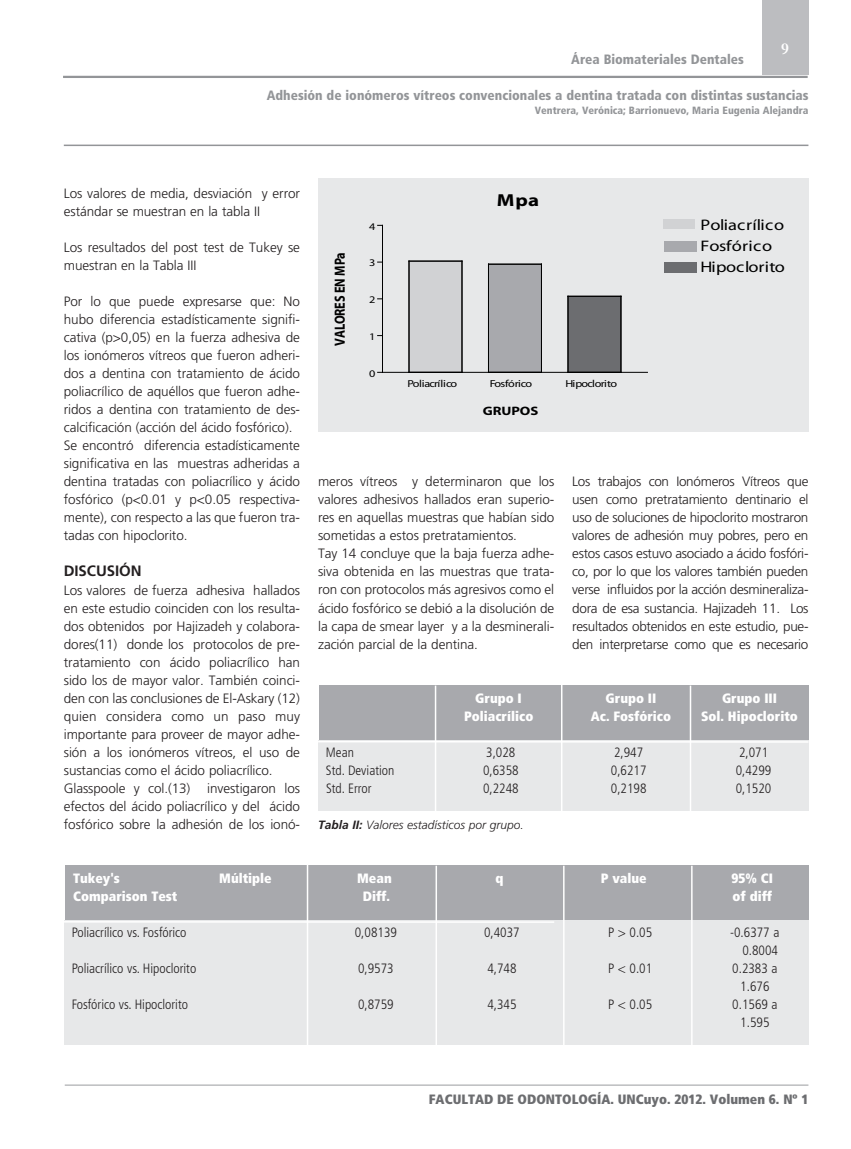
<style>
.page{position:relative;width:851px;height:1149px;background:#fff}
.page>*{position:absolute;margin:0;border:0;box-sizing:border-box;transform-origin:0 0}
.t1{font:700 17.4px "Myriad";color:#000;scale:1.2 1}
.t2{font:700 16.5px "Garamond";color:#fff}
.t3{font:15.3px/21.1px "Myriad";color:#000;scale:1.2 1}
.t4{font:700 15px "Frutiger";letter-spacing:-.005em;color:#231f20}
.t5{font:700 14.7px "Myriad";letter-spacing:-.015em;color:#000;scale:.83 1}
.t6{font:300 13.5px/18px "Frutiger";letter-spacing:-.005em;color:#231f20}
.t7{font:300 condensed 13.5px/18px "Frutiger 47";color:#231f20;text-align:center}
.t8{font:13.5px "Frutiger 87 Cond Extra Blk";color:#fff}
.t9{font:900 condensed 13.5px "Frutiger 77";color:#939598}
.t10{font:13.5px "Frutiger 87 Cond Extra Blk";color:#6c6d70}
.t11{font:700 12.3px "Myriad";color:#000;scale:1.2 1}
.t12{font:italic 300 12px "Frutiger";color:#231f20}
.t13{font:900 condensed 10.5px "Frutiger 77";color:#939598}
.t14{font:10.2px "Myriad";letter-spacing:-.055em;color:#000;scale:1.2 1}
.s1{font-weight:700}
</style>
<div class="page">
<div style="left:761px;top:0;width:47px;height:75px;background:#bcbdc0"></div>
<hr style="left:65px;top:1084px;width:743px;height:1px;background:#bcbdc0">
<hr style="left:63px;top:76px;width:744px;height:2px;background:#939598">
<hr style="left:64px;top:144px;width:744px;height:2px;background:#939598">
<div style="left:318px;top:178px;width:490px;height:254px;background:#e7e8e9"></div>
<div style="left:568px;top:296px;width:53px;height:76px;background:#6c6d70"></div>
<hr style="left:567px;top:296px;width:1px;height:76px;background:#000">
<hr style="left:568px;top:296px;width:53px;height:1px;background:#000">
<hr style="left:620px;top:296px;width:1px;height:76px;background:#000">
<div style="left:488px;top:264px;width:53px;height:108px;background:#a8a9ad"></div>
<hr style="left:488px;top:264px;width:1px;height:108px;background:#000">
<hr style="left:488px;top:264px;width:53px;height:1px;background:#000">
<hr style="left:541px;top:264px;width:1px;height:108px;background:#000">
<div style="left:409px;top:261px;width:53px;height:111px;background:#d1d2d4"></div>
<hr style="left:408px;top:261px;width:1px;height:111px;background:#000">
<hr style="left:409px;top:261px;width:53px;height:1px;background:#000">
<hr style="left:461px;top:261px;width:1px;height:111px;background:#000">
<hr style="left:382px;top:372px;width:265px;height:1px;background:#000">
<hr style="left:382px;top:225px;width:1px;height:147px;background:#000">
<div style="left:663px;top:220px;width:32px;height:9px;background:#d1d2d4"></div>
<div style="left:663px;top:241px;width:33px;height:10px;background:#a8a9ad"></div>
<div style="left:663px;top:262px;width:33px;height:10px;background:#6c6d70"></div>
<div style="left:318px;top:740px;width:490px;height:70px;background:#e7e8e9"></div>
<div style="left:319px;top:685px;width:489px;height:54px;background:#a8a9ad"></div>
<hr style="left:435px;top:685px;width:1px;height:126px;background:#fff">
<hr style="left:689px;top:685px;width:2px;height:126px;background:#fff">
<hr style="left:561px;top:684px;width:1px;height:128px;background:#fff">
<hr style="left:318px;top:740px;width:490px;height:2px;background:#fff">
<div style="left:64px;top:920px;width:744px;height:124px;background:#e7e8e9"></div>
<div style="left:65px;top:865px;width:743px;height:54px;background:#a8a9ad"></div>
<hr style="left:691px;top:865px;width:1px;height:184px;background:#fff">
<hr style="left:435px;top:865px;width:2px;height:180px;background:#fff">
<hr style="left:563px;top:865px;width:1px;height:180px;background:#fff">
<hr style="left:307px;top:864px;width:1px;height:182px;background:#fff">
<hr style="left:64px;top:920px;width:490px;height:2px;background:#fff">
<p class="t2" style="left:781px;top:39px;width:9px">9</p>
<p class="t9" style="left:571px;top:51px;width:174px">Área Biomateriales Dentales</p>
<p class="t9" style="left:267px;top:87px;width:543px">Adhesión de ionómeros vítreos convencionales a dentina tratada con distintas sustancias</p>
<p class="t13" style="left:534px;top:104px;width:275px">Ventrera, Verónica; Barrionuevo, Maria Eugenia Alejandra</p>
<p class="t6" style="left:64px;top:184px;width:238px">Los valores de media, desviación y error estándar se muestran en la tabla II</p>
<p class="t6" style="left:64px;top:238px;width:238px">Los resultados del post test de Tukey se muestran en la Tabla III</p>
<p class="t6" style="left:64px;top:292px;width:238px">Por lo que puede expresarse que: No hubo diferencia estadísticamente signifi&shy;cativa (p&gt;0,05) en la fuerza adhesiva de los ionómeros vítreos que fueron adheri&shy;dos a dentina con tratamiento de ácido poliacrílico de aquéllos que fueron adhe&shy;ridos a dentina con tratamiento de des&shy;calcificación (acción del ácido fosfórico).<br>Se encontró diferencia estadísticamente significativa en las muestras adheridas a dentina tratadas con poliacrílico y ácido fosfórico (p&lt;0.01 y p&lt;0.05 respectiva&shy;mente), con respecto a las que fueron tra&shy;tadas con hipoclorito.</p>
<p class="t4" style="left:64px;top:565px;width:79px">DISCUSIÓN</p>
<p class="t6" style="left:64px;top:580px;width:238px">Los valores de fuerza adhesiva hallados en este estudio coinciden con los resulta&shy;dos obtenidos por Hajizadeh y colabora&shy;dores(11) donde los protocolos de pre&shy;tratamiento con ácido poliacrílico han sido los de mayor valor. También coinci&shy;den con las conclusiones de El-Askary (12) quien considera como un paso muy importante para proveer de mayor adhe&shy;sión a los ionómeros vítreos, el uso de sustancias como el ácido poliacrílico.<br>Glasspoole y col.(13) investigaron los efectos del ácido poliacrílico y del ácido fosfórico sobre la adhesión de los ionó-</p>
<p class="t5" style="left:334px;top:346px;width:114px;rotate:-90deg">VALORES EN MPa</p>
<p class="t1" style="left:497px;top:193px;width:37px">Mpa</p>
<p class="t14" style="left:369px;top:222px;width:7px">4</p>
<p class="t3" style="left:700px;top:216px;width:72px">Poliacrílico<br>Fosfórico<br>Hipoclorito</p>
<p class="t14" style="left:369px;top:259px;width:7px">3</p>
<p class="t14" style="left:369px;top:296px;width:7px">2</p>
<p class="t14" style="left:369px;top:332px;width:7px">1</p>
<p class="t14" style="left:369px;top:369px;width:7px">0</p>
<p class="t14" style="left:407px;top:380px;width:43px">Poliacrílico</p>
<p class="t14" style="left:490px;top:380px;width:37px">Fosfórico</p>
<p class="t14" style="left:565px;top:380px;width:44px">Hipoclorito</p>
<p class="t11" style="left:482px;top:406px;width:48px">GRUPOS</p>
<p class="t6" style="left:318px;top:472px;width:238px">meros vítreos y determinaron que los valores adhesivos hallados eran superio&shy;res en aquellas muestras que habían sido sometidas a estos pretratamientos.<br>Tay 14 concluye que la baja fuerza adhe&shy;siva obtenida en las muestras que trata&shy;ron con protocolos más agresivos como el ácido fosfórico se debió a la disolución de la capa de smear layer y a la desminerali&shy;zación parcial de la dentina.</p>
<p class="t6" style="left:572px;top:472px;width:238px;text-align:justify">Los trabajos con Ionómeros Vítreos que usen como pretratamiento dentinario el uso de soluciones de hipoclorito mostraron valores de adhesión muy pobres, pero en estos casos estuvo asociado a ácido fosfóri&shy;co, por lo que los valores también pueden verse influidos por la acción desmineraliza&shy;dora de esa sustancia. Hajizadeh 11. Los resultados obtenidos en este estudio, pue&shy;den interpretarse como que es necesario</p>
<p class="t8" style="left:475px;top:689px;width:48px">Grupo I</p>
<p class="t8" style="left:605px;top:689px;width:52px">Grupo II</p>
<p class="t8" style="left:721px;top:689px;width:57px">Grupo III</p>
<p class="t8" style="left:464px;top:707px;width:71px">Poliacrílico</p>
<p class="t8" style="left:590px;top:707px;width:82px">Ac. Fosfórico</p>
<p class="t8" style="left:701px;top:707px;width:98px">Sol. Hipoclorito</p>
<p class="t7" style="left:326px;top:743px;width:29px">Mean</p>
<p class="t7" style="left:486px;top:743px;width:31px">3,028</p>
<p class="t7" style="left:614px;top:743px;width:31px">2,947</p>
<p class="t7" style="left:738px;top:743px;width:31px">2,071</p>
<p class="t7" style="left:326px;top:761px;width:70px">Std. Deviation</p>
<p class="t7" style="left:483px;top:761px;width:37px">0,6358</p>
<p class="t7" style="left:610px;top:761px;width:37px">0,6217</p>
<p class="t7" style="left:735px;top:761px;width:37px">0,4299</p>
<p class="t7" style="left:326px;top:779px;width:47px">Std. Error</p>
<p class="t7" style="left:483px;top:779px;width:37px">0,2248</p>
<p class="t7" style="left:610px;top:779px;width:37px">0,2198</p>
<p class="t7" style="left:735px;top:779px;width:37px">0,1520</p>
<p class="t12" style="left:318px;top:817px;width:207px"><span class="s1">Tabla II:</span> Valores estadísticos por grupo.</p>
<p class="t8" style="left:73px;top:869px;width:48px">Tukey's</p>
<p class="t8" style="left:219px;top:869px;width:54px">Múltiple</p>
<p class="t8" style="left:357px;top:869px;width:36px">Mean</p>
<p class="t8" style="left:495px;top:869px;width:9px">q</p>
<p class="t8" style="left:600px;top:869px;width:47px">P value</p>
<p class="t8" style="left:731px;top:869px;width:43px">95% CI</p>
<p class="t8" style="left:73px;top:887px;width:106px">Comparison Test</p>
<p class="t8" style="left:363px;top:887px;width:29px">Diff.</p>
<p class="t8" style="left:732px;top:887px;width:41px">of diff</p>
<p class="t7" style="left:72px;top:923px;width:116px">Poliacrílico vs. Fosfórico</p>
<p class="t7" style="left:355px;top:923px;width:44px">0,08139</p>
<p class="t7" style="left:484px;top:923px;width:37px">0,4037</p>
<p class="t7" style="left:608px;top:923px;width:46px">P &gt; 0.05</p>
<p class="t7" style="left:730px;top:923px;width:51px;text-align:right">-0.6377 a<br>0.8004</p>
<p class="t7" style="left:72px;top:959px;width:126px">Poliacrílico vs. Hipoclorito</p>
<p class="t7" style="left:358px;top:959px;width:37px">0,9573</p>
<p class="t7" style="left:487px;top:959px;width:31px">4,748</p>
<p class="t7" style="left:608px;top:959px;width:46px">P &lt; 0.01</p>
<p class="t7" style="left:732px;top:959px;width:47px">0.2383 a<br>1.676</p>
<p class="t7" style="left:72px;top:995px;width:118px">Fosfórico vs. Hipoclorito</p>
<p class="t7" style="left:358px;top:995px;width:37px">0,8759</p>
<p class="t7" style="left:487px;top:995px;width:31px">4,345</p>
<p class="t7" style="left:608px;top:995px;width:46px">P &lt; 0.05</p>
<p class="t7" style="left:732px;top:995px;width:47px">0.1569 a<br>1.595</p>
<p class="t10" style="left:429px;top:1090px;width:381px">FACULTAD DE ODONTOLOGÍA. UNCuyo. 2012. Volumen 6. Nº 1</p>
</div>
